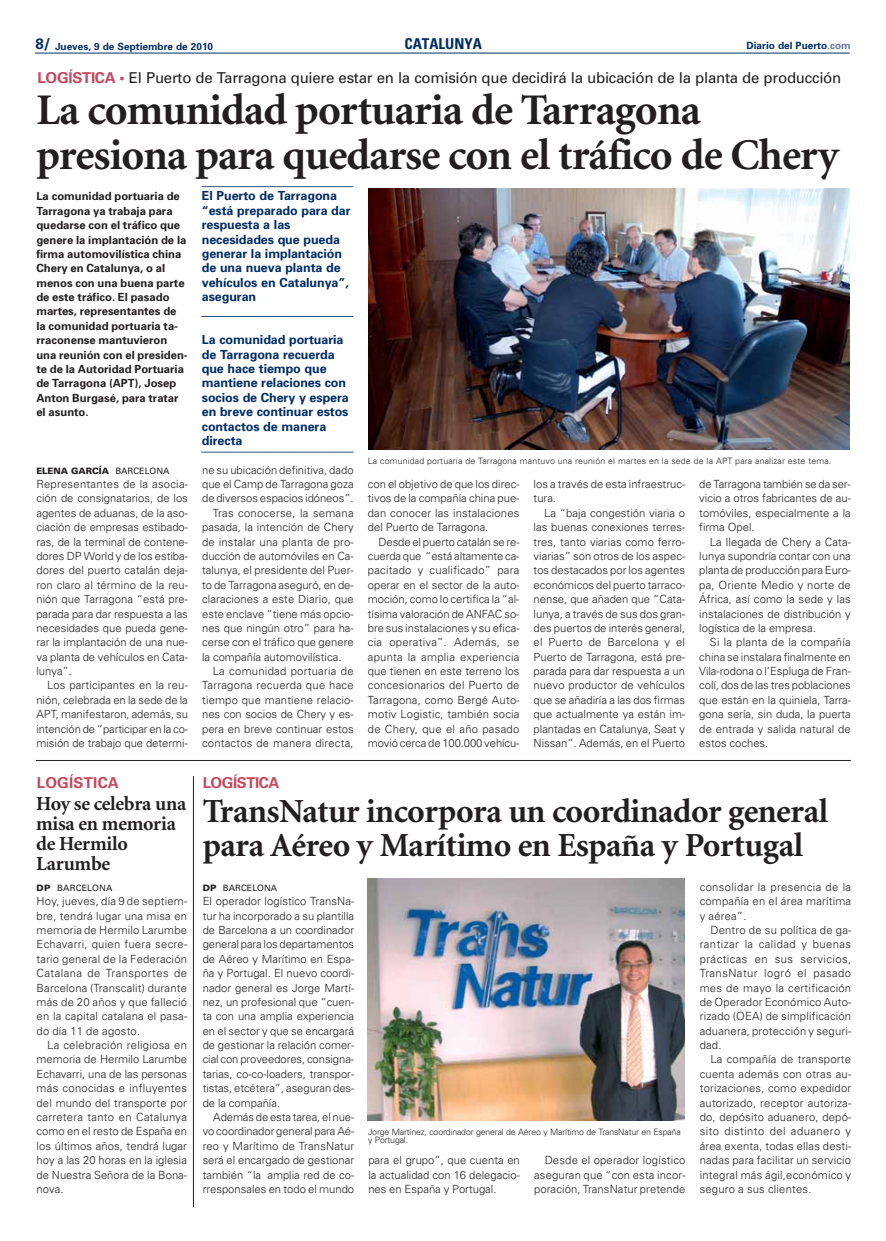
<style>
.page{position:relative;width:886px;height:1241px;background:#fff}
.page>*{position:absolute;margin:0;border:0;box-sizing:border-box;transform-origin:0 0}
.t1{font:700 43.75px/45px "Minion";letter-spacing:-.02em;color:#231f20}
.t2{font:700 33.75px/33.8px "Minion";letter-spacing:-.015em;color:#231f20}
.t3{font:700 20px/20px "Minion";letter-spacing:-.015em;color:#231f20}
.t4{font:15px "Univers";letter-spacing:-.015em;color:#231f20}
.t5{font:700 condensed 15px "Univers";color:#002d65}
.t6{font:700 15px "Univers";letter-spacing:.015em;color:#c6485c}
.t7{font:700 15px "Univers";letter-spacing:-.03em;color:#c6485c}
.t8{font:700 12.5px/14.4px "Univers";letter-spacing:-.005em;color:#002d65}
.t9{font:300 11.25px/14.4px "Univers";color:#231f20;text-align:justify}
.t10{font:700 11.25px/14.4px "Univers";color:#231f20}
.t11{font:300 11.25px "Univers";letter-spacing:.02em;color:#231f20}
.t12{font:700 10px "Univers";color:#002d65}
.t13{font:300 8.75px "Univers";letter-spacing:.015em;color:#231f20}
.t14{font:300 8.75px/8.8px "Univers";letter-spacing:-.015em;color:#231f20}
.t15{font:8.75px "Univers";letter-spacing:.01em;color:#231f20}
.t16{font:900 8.75px "Univers";color:#231f20}
.s1{font-size:15px}
.s2{color:#6878a4}
.s3{font-weight:700;color:#c6485c}
.s4{font-weight:400}
.s5{font-weight:900}
</style>
<div class="page">
<hr style="left:35px;top:53px;width:814px;height:1px;background:#002d65">
<img style="left:368px;top:188px;width:482px;height:261px">
<hr style="left:36px;top:760px;width:815px;height:1px;background:#231f20">
<svg style="left:202px;top:186px;width:151px;height:1px"></svg>
<svg style="left:202px;top:316px;width:152px;height:1px"></svg>
<svg style="left:202px;top:452px;width:152px;height:1px"></svg>
<img style="left:367px;top:878px;width:317px;height:242px">
<hr style="left:193px;top:776px;width:1px;height:430px;background:#231f20">
<p class="t12" style="left:35px;top:43px;width:179px"><span class="s1">8/</span> Jueves, 9 de Septiembre de 2010</p>
<h3 class="t5" style="left:404px;top:38px;width:79px">CATALUNYA</h3>
<p class="t12" style="left:746px;top:42px;width:105px">Diario del Puerto<span class="s2">.com</span></p>
<h3 class="t4" style="left:38px;top:73px;width:805px"><span class="s3">LOGÍSTICA •</span> El Puerto de Tarragona quiere estar en la comisión que decidirá la ubicación de la planta de producción</h3>
<h1 class="t1" style="left:36px;top:91px;width:804px">La comunidad portuaria de Tarragona presiona para quedarse con el tráfico de Chery</h1>
<p class="t10" style="left:36px;top:190px;width:153px">La comunidad portuaria de<br>Tarragona ya trabaja para quedarse con el tráfico que genere la implantación de la firma automovilística china<br>Chery en Catalunya, o al menos con una buena parte de este tráfico. El pasado martes, representantes de la comunidad portuaria ta&shy;rraconense mantuvieron una reunión con el presiden&shy;te de la Autoridad Portuaria de Tarragona (APT), Josep<br>Anton Burgasé, para tratar el asunto.</p>
<p class="t16" style="left:36px;top:467px;width:135px">ELENA GARCÍA <span class="s4">BARCELONA</span></p>
<p class="t9" style="left:36px;top:478px;width:153px">Representantes de la asocia&shy;ción de consignatarios, de los agentes de aduanas, de la aso&shy;ciación de empresas estibado&shy;ras, de la terminal de contene&shy;dores DP World y de los estiba&shy;dores del puerto catalán deja&shy;ron claro al término de la reu&shy;nión que Tarragona “está pre&shy;parada para dar respuesta a las necesidades que pueda gene&shy;rar la implantación de una nue&shy;va planta de vehículos en Cata&shy;lunya”.</p>
<p class="t9" style="left:36px;top:679px;width:153px;text-indent:11px">Los participantes en la reu&shy;nión, celebrada en la sede de la APT, manifestaron, además, su intención de “participar en la co&shy;misión de trabajo que determi-</p>
<h3 class="t6" style="left:37px;top:776px;width:84px">LOGÍSTICA</h3>
<h3 class="t3" style="left:36px;top:795px;width:152px">Hoy se celebra una misa en memoria de Hermilo<br>Larumbe</h3>
<p class="t15" style="left:37px;top:884px;width:77px"><span class="s5">DP</span> BARCELONA</p>
<p class="t9" style="left:37px;top:895px;width:152px">Hoy, jueves, día 9 de septiem&shy;bre, tendrá lugar una misa en memoria de Hermilo Larumbe Echavarri, quien fuera secre&shy;tario general de la Federación Catalana de Transportes de Barcelona (Transcalit) durante más de 20 años y que falleció en la capital catalana el pasa&shy;do día 11 de agosto.</p>
<p class="t9" style="left:37px;top:1039px;width:152px;text-indent:11px">La celebración religiosa en memoria de Hermilo Larumbe Echavarri, una de las personas más conocidas e influyentes del mundo del transporte por carretera tanto en Catalunya como en el resto de España en los últimos años, tendrá lugar hoy a las 20 horas en la iglesia de Nuestra Señora de la Bona&shy;nova.</p>
<p class="t8" style="left:202px;top:190px;width:150px">El Puerto de Tarragona “está preparado para dar respuesta a las necesidades que pueda generar la implantación de una nueva planta de vehículos en Catalunya”, aseguran</p>
<p class="t8" style="left:202px;top:334px;width:149px">La comunidad portuaria de Tarragona recuerda que hace tiempo que mantiene relaciones con socios de Chery y espera en breve continuar estos contactos de manera directa</p>
<p class="t9" style="left:202px;top:464px;width:153px">ne su ubicación definitiva, dado</p>
<p class="t9" style="left:202px;top:478px;width:153px">que el Camp de Tarragona goza</p>
<p class="t9" style="left:202px;top:492px;width:153px">de diversos espacios idóneos”.</p>
<p class="t11" style="left:213px;top:508px;width:142px">Tras conocerse, la semana</p>
<p class="t9" style="left:202px;top:521px;width:153px">pasada, la intención de Chery</p>
<p class="t9" style="left:202px;top:535px;width:153px">de instalar una planta de pro-</p>
<p class="t9" style="left:202px;top:550px;width:153px">ducción de automóviles en Ca-</p>
<p class="t9" style="left:202px;top:564px;width:153px">talunya, el presidente del Puer-</p>
<p class="t9" style="left:202px;top:579px;width:153px">to de Tarragona aseguró, en de-</p>
<p class="t9" style="left:202px;top:593px;width:153px">claraciones a este Diario, que</p>
<p class="t9" style="left:202px;top:607px;width:153px">este enclave “tiene más opcio-</p>
<p class="t9" style="left:202px;top:622px;width:153px">nes que ningún otro” para ha-</p>
<p class="t9" style="left:202px;top:636px;width:153px">cerse con el tráfico que genere</p>
<p class="t9" style="left:202px;top:650px;width:141px">la compañía automovilística.</p>
<p class="t11" style="left:213px;top:667px;width:142px">La comunidad portuaria de</p>
<p class="t11" style="left:202px;top:681px;width:153px">Tarragona recuerda que hace</p>
<p class="t9" style="left:202px;top:694px;width:153px">tiempo que mantiene relacio-</p>
<p class="t9" style="left:202px;top:708px;width:153px">nes con socios de Chery y es-</p>
<p class="t9" style="left:202px;top:722px;width:153px">pera en breve continuar estos</p>
<p class="t9" style="left:202px;top:737px;width:153px">contactos de manera directa,</p>
<h3 class="t7" style="left:203px;top:777px;width:78px">LOGÍSTICA</h3>
<p class="t13" style="left:368px;top:458px;width:465px">La comunidad portuaria de Tarragona mantuvo una reunión el martes en la sede de la APT para analizar este tema.</p>
<p class="t9" style="left:368px;top:478px;width:153px">con el objetivo de que los direc&shy;tivos de la compañía china pue&shy;dan conocer las instalaciones del Puerto de Tarragona.</p>
<p class="t9" style="left:368px;top:535px;width:153px;text-indent:11px">Desde el puerto catalán se re&shy;cuerda que “está altamente ca&shy;pacitado y cualificado” para operar en el sector de la auto&shy;moción, como lo certifica la “al&shy;tísima valoración de ANFAC so&shy;bre sus instalaciones y su efica&shy;cia operativa”. Además, se apunta la amplia experiencia que tienen en este terreno los concesionarios del Puerto de Tarragona, como Bergé Auto&shy;motiv Logistic, también socia de Chery, que el año pasado movió cerca de 100.000 vehícu-</p>
<p class="t9" style="left:533px;top:478px;width:153px">los a través de esta infraestruc&shy;tura.</p>
<p class="t9" style="left:533px;top:507px;width:153px;text-indent:11px">La “baja congestión viaria o las buenas conexiones terres&shy;tres, tanto viarias como ferro&shy;viarias” son otros de los aspec&shy;tos destacados por los agentes económicos del puerto tarraco&shy;nense, que añaden que “Cata&shy;lunya, a través de sus dos gran&shy;des puertos de interés general, el Puerto de Barcelona y el Puerto de Tarragona, está pre&shy;parada para dar respuesta a un nuevo productor de vehículos que se añadiría a las dos firmas que actualmente ya están im&shy;plantadas en Catalunya, Seat y Nissan”. Además, en el Puerto</p>
<p class="t9" style="left:699px;top:478px;width:153px">de Tarragona también se da ser&shy;vicio a otros fabricantes de au&shy;tomóviles, especialmente a la firma Opel.</p>
<p class="t9" style="left:699px;top:535px;width:153px;text-indent:11px">La llegada de Chery a Cata&shy;lunya supondría contar con una planta de producción para Euro&shy;pa, Oriente Medio y norte de África, así como la sede y las instalaciones de distribución y logística de la empresa.</p>
<p class="t9" style="left:699px;top:636px;width:153px;text-indent:11px">Si la planta de la compañía china se instalara finalmente en Vila-rodona o l’Espluga de Fran&shy;colí, dos de las tres poblaciones que están en la quiniela, Tarra&shy;gona sería, sin duda, la puerta de entrada y salida natural de estos coches.</p>
<h2 class="t2" style="left:203px;top:797px;width:627px">TransNatur incorpora un coordinador general para Aéreo y Marítimo en España y Portugal</h2>
<p class="t15" style="left:203px;top:884px;width:76px"><span class="s5">DP</span> BARCELONA</p>
<p class="t9" style="left:203px;top:895px;width:153px">El operador logístico TransNa&shy;tur ha incorporado a su plantilla de Barcelona a un coordinador general para los departamentos de Aéreo y Marítimo en Espa&shy;ña y Portugal. El nuevo coordi&shy;nador general es Jorge Martí&shy;nez, un profesional que “cuen&shy;ta con una amplia experiencia en el sector y que se encargará de gestionar la relación comer&shy;cial con proveedores, consigna&shy;tarias, co-co-loaders, transpor&shy;tistas, etcétera”, aseguran des&shy;de la compañía.</p>
<p class="t9" style="left:203px;top:1110px;width:153px;text-indent:11px">Además de esta tarea, el nue&shy;vo coordinador general para Aé&shy;reo y Marítimo de TransNatur será el encargado de gestionar también “la amplia red de co&shy;rresponsales en todo el mundo</p>
<p class="t14" style="left:368px;top:1127px;width:314px">Jorge Martínez, coordinador general de Aéreo y Marítimo de TransNatur en España y Portugal.</p>
<p class="t9" style="left:368px;top:1154px;width:153px">para el grupo”, que cuenta en la actualidad con 16 delegacio&shy;nes en España y Portugal.</p>
<p class="t9" style="left:534px;top:1154px;width:153px;text-indent:11px">Desde el operador logístico aseguran que “con esta incor&shy;poración, TransNatur pretende</p>
<p class="t9" style="left:700px;top:880px;width:153px">consolidar la presencia de la compañía en el área marítima y aérea”.</p>
<p class="t9" style="left:700px;top:924px;width:153px;text-indent:11px">Dentro de su política de ga&shy;rantizar la calidad y buenas prácticas en sus servicios, TransNatur logró el pasado mes de mayo la certificación de Operador Económico Auto&shy;rizado (OEA) de simplificación aduanera, protección y seguri&shy;dad.</p>
<p class="t9" style="left:700px;top:1053px;width:153px;text-indent:11px">La compañía de transporte cuenta además con otras au&shy;torizaciones, como expedidor autorizado, receptor autoriza&shy;do, depósito aduanero, depó&shy;sito distinto del aduanero y área exenta, todas ellas desti&shy;nadas para facilitar un servicio integral más ágil,económico y seguro a sus clientes.</p>
</div>
